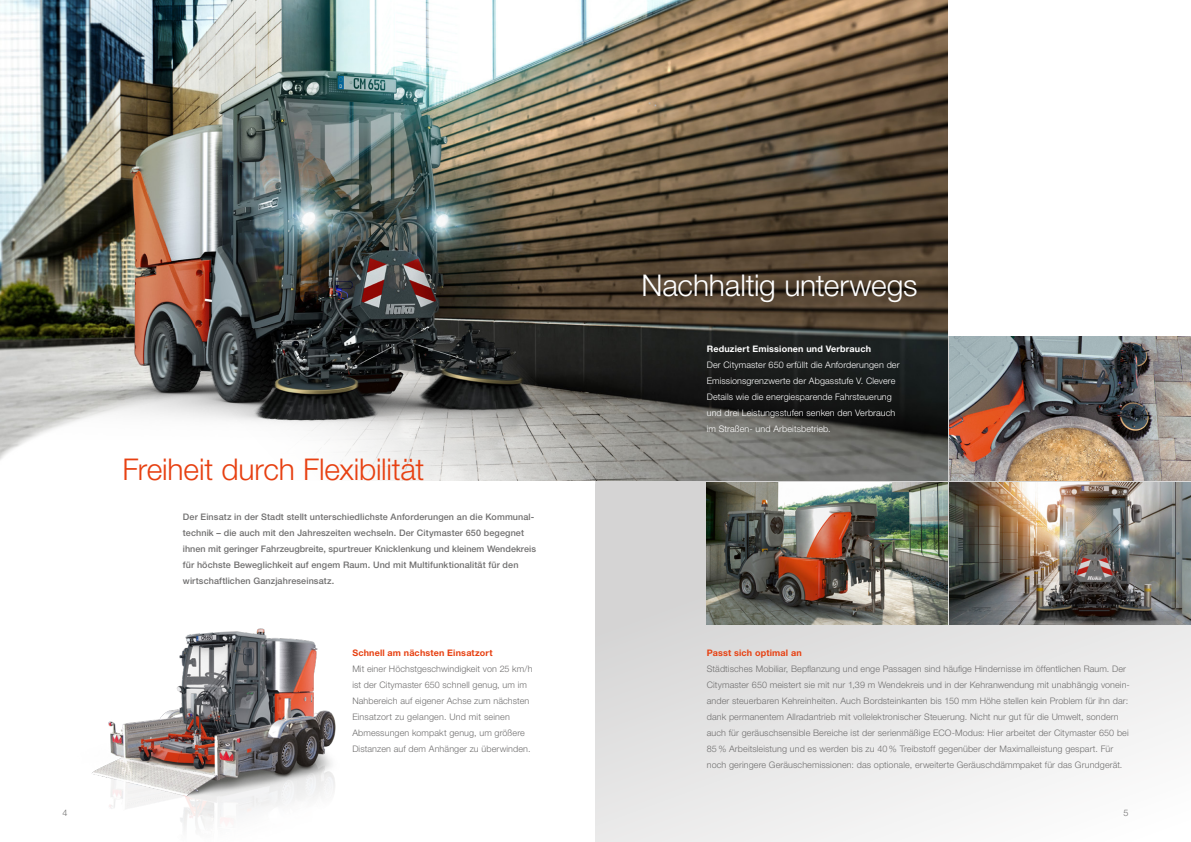
<style>
.page{position:relative;width:1191px;height:842px;background:#fff}
.page>*{position:absolute;margin:0;border:0;box-sizing:border-box;transform-origin:0 0}
.t1{font:300 30px "Helvetica Neue LT Std";letter-spacing:-.01em;color:#e74011}
.t2{font:300 30px "Helvetica Neue LT Std";letter-spacing:-.005em;color:#fff}
.t3{font:300 9px/16px "Helvetica Neue LT Std";letter-spacing:.01em;color:#706f6f}
.t4{font:500 9px/16px "Helvetica Neue LT Std";letter-spacing:.01em;color:#706f6f}
.t5{font:300 9px/16px "Helvetica Neue LT Std";letter-spacing:.01em;color:#fff}
.t6{font:700 9px "Helvetica Neue LT Std";letter-spacing:.02em;color:#e74011}
.t7{font:700 9px "Helvetica Neue LT Std";letter-spacing:.02em;color:#fff}
</style>
<div class="page">
<svg style="left:595px;top:336px;width:596px;height:506px;fill:#e9e9e9"></svg>
<img style="left:0;top:0;width:947px;height:480px">
<img style="left:707px;top:482px;width:240px;height:142px">
<img style="left:949px;top:336px;width:242px;height:144px">
<img style="left:949px;top:482px;width:242px;height:142px">
<img style="left:0;top:267px;width:595px;height:214px">
<img style="left:92px;top:628px;width:244px;height:202px">
<img style="left:0;top:328px;width:586px;height:152px">
<h1 class="t2" style="left:641px;top:267px;width:278px">Nachhaltig unterwegs</h1>
<h1 class="t1" style="left:123px;top:451px;width:303px">Freiheit durch Flexibilität</h1>
<p class="t4" style="left:183px;top:509px;width:355px">Der Einsatz in der Stadt stellt unterschiedlichste Anforderungen an die Kommunal&shy;technik – die auch mit den Jahreszeiten wechseln. Der Citymaster 650 begegnet ihnen mit geringer Fahrzeugbreite, spurtreuer Knicklenkung und kleinem Wendekreis für höchste Beweglichkeit auf engem Raum. Und mit Multifunktionalität für den wirtschaftlichen Ganzjahreseinsatz.</p>
<p class="t6" style="left:352px;top:647px;width:142px">Schnell am nächsten Einsatzort</p>
<p class="t3" style="left:352px;top:661px;width:182px">Mit einer Höchstgeschwindigkeit von 25 km/h ist der Citymaster 650 schnell genug, um im Nahbereich auf eigener Achse zum nächsten Einsatzort zu gelangen. Und mit seinen Abmessungen kompakt genug, um größere Distanzen auf dem Anhänger zu überwinden.</p>
<p class="t7" style="left:707px;top:343px;width:166px">Reduziert Emissionen und Verbrauch</p>
<p class="t5" style="left:707px;top:357px;width:194px">Der Citymaster 650 erfüllt die Anforderungen der Emissionsgrenzwerte der Abgasstufe V. Clevere Details wie die energiesparende Fahrsteuerung und drei Leistungsstufen senken den Verbrauch im Straßen- und Arbeitsbetrieb.</p>
<p class="t6" style="left:707px;top:647px;width:96px">Passt sich optimal an</p>
<p class="t3" style="left:707px;top:661px;width:424px">Städtisches Mobiliar, Bepflanzung und enge Passagen sind häufige Hindernisse im öffentlichen Raum. Der Citymaster 650 meistert sie mit nur 1,39 m Wendekreis und in der Kehranwendung mit unabhängig vonein&shy;ander steuerbaren Kehreinheiten. Auch Bordsteinkanten bis 150 mm Höhe stellen kein Problem für ihn dar: dank permanentem Allradantrieb mit vollelektronischer Steuerung. Nicht nur gut für die Umwelt, sondern auch für geräuschsensible Bereiche ist der serienmäßige ECO-Modus: Hier arbeitet der Citymaster 650 bei 85 % Arbeitsleistung und es werden bis zu 40 % Treibstoff gegenüber der Maximalleistung gespart. Für noch geringere Geräuschemissionen: das optionale, erweiterte Geräuschdämmpaket für das Grundgerät.</p>
<p class="t3" style="left:62px;top:805px;width:7px">4</p>
<p class="t3" style="left:1123px;top:805px;width:7px">5</p>
</div>
